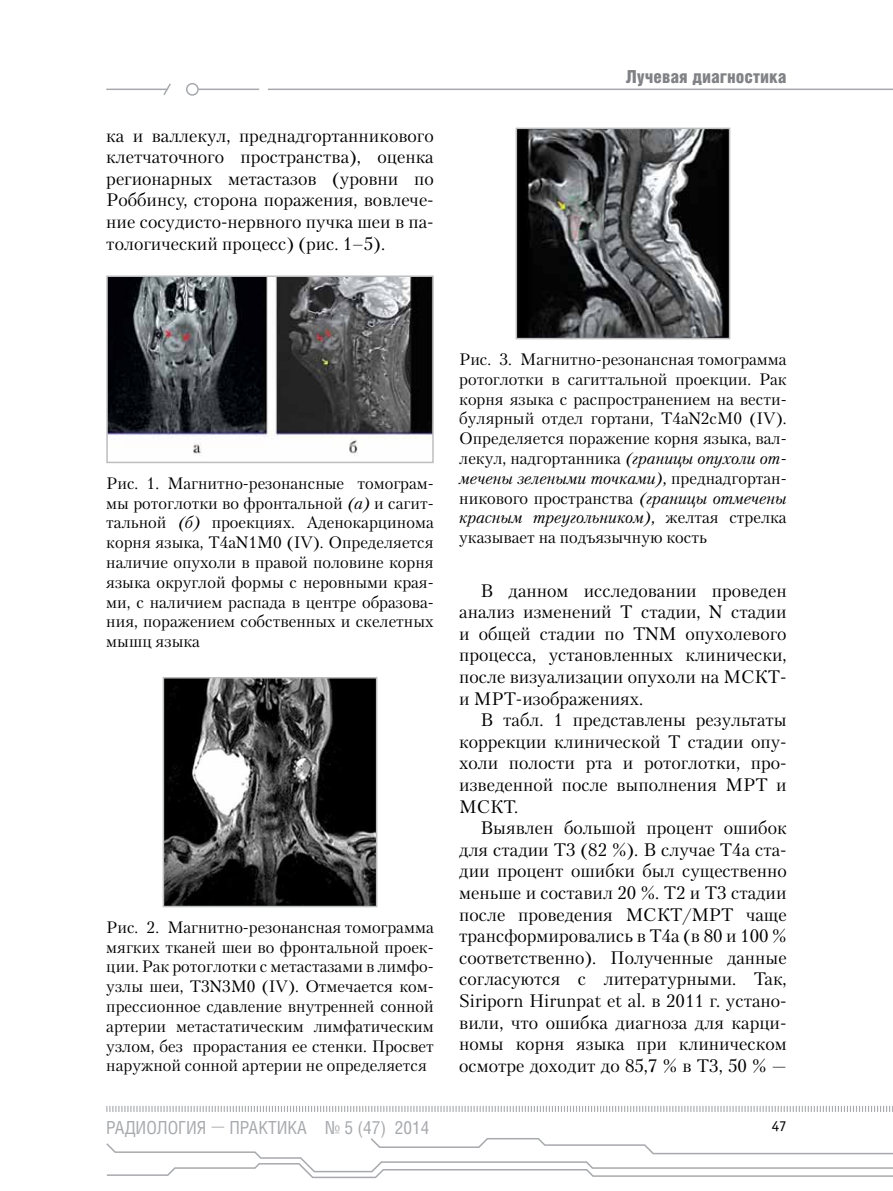
<style>
.page{position:relative;width:893px;height:1191px;background:#fff}
.page>*{position:absolute;margin:0;border:0;box-sizing:border-box;transform-origin:0 0}
.t1{font:18px/21.6px "Petersburg C";color:#000;text-align:justify}
.t2{font:18px "Helios Cond";color:#a7a9ac}
.t3{font:900 18px "Helios Cond";color:#808285}
.t4{font:16.5px/19.8px "Petersburg C";color:#000;text-align:justify}
.t5{font:15px "Officina Sans C";color:#000}
.s1{font-style:italic}
.s2{font-family:"Petersburg C";font-weight:700}
</style>
<div class="page">
<svg style="left:106px;top:1106px;width:787px;height:6px"></svg>
<hr style="left:268px;top:89px;width:625px;height:1px;background:#a7a9ac">
<hr style="left:198px;top:89px;width:61px;height:1px;background:#a7a9ac">
<div style="left:186px;top:83px;width:13px;height:13px;border:2px solid #a7a9ac;border-radius:50%"></div>
<hr style="left:106px;top:89px;width:61px;height:1px;background:#a7a9ac">
<svg style="left:162px;top:83px;width:9px;height:12px"></svg>
<svg style="left:106px;top:1138px;width:787px;height:40px"></svg>
<img style="left:109px;top:278px;width:322px;height:177px">
<div style="left:106px;top:275px;width:328px;height:188px;border:2px solid #bcbec0"></div>
<img style="left:166px;top:680px;width:208px;height:224px">
<div style="left:163px;top:677px;width:214px;height:230px;border:2px solid #bcbec0"></div>
<img style="left:519px;top:131px;width:208px;height:205px">
<div style="left:516px;top:128px;width:214px;height:211px;border:2px solid #bcbec0"></div>
<p class="t1" style="left:106px;top:124px;width:329px">ка и валлекул, преднадгортанникового клетчаточного пространства), оценка регионарных метастазов (уровни по Роббинсу, сторона поражения, вовлече&shy;ние сосудисто-нервного пучка шеи в па&shy;тологический процесс) (рис. 1–5).</p>
<p class="t3" style="left:626px;top:66px;width:162px">Лучевая диагностика</p>
<p class="t4" style="left:106px;top:473px;width:329px">Рис. 1. Магнитно-резонансные томограм&shy;мы ротоглотки во фронтальной <span class="s1">(а)</span> и сагит&shy;тальной <span class="s1">(б)</span> проекциях. Аденокарцинома корня языка, T4aN1M0 (IV). Определяется наличие опухоли в правой половине корня языка округлой формы с неровными края&shy;ми, с наличием распада в центре образова&shy;ния, поражением собственных и скелетных мышц языка</p>
<p class="t4" style="left:106px;top:917px;width:329px">Рис. 2. Магнитно-резонансная томограмма мягких тканей шеи во фронтальной проек&shy;ции. Рак ротоглотки с метастазами в лимфо&shy;узлы шеи, T3N3M0 (IV). Отмечается ком&shy;прессионное сдавление внутренней сонной артерии метастатическим лимфатическим узлом, без прорастания ее стенки. Просвет наружной сонной артерии не определяется</p>
<p class="t4" style="left:459px;top:349px;width:329px">Рис. 3. Магнитно-резонансная томограмма ротоглотки в сагиттальной проекции. Рак корня языка с распространением на вести&shy;булярный отдел гортани, T4aN2cM0 (IV).<br>Определяется поражение корня языка, вал&shy;лекул, надгортанника <span class="s1">(границы опухоли от&shy;мечены зелеными точками),</span> преднадгортан&shy;никового пространства <span class="s1">(границы отмечены красным треугольником),</span> желтая стрелка указывает на подъязычную кость</p>
<p class="t1" style="left:459px;top:579px;width:329px;text-indent:21px">В данном исследовании проведен анализ изменений T стадии, N стадии и общей стадии по TNM опухолевого процесса, установленных клинически, после визуализации опухоли на МСКТ&shy;и МРТ-изображениях.</p>
<p class="t1" style="left:459px;top:709px;width:329px;text-indent:21px">В табл. 1 представлены результаты коррекции клинической T стадии опу&shy;холи полости рта и ротоглотки, про&shy;изведенной после выполнения МРТ и МСКТ.</p>
<p class="t1" style="left:459px;top:817px;width:329px;text-indent:21px">Выявлен большой процент ошибок для стадии T3 (82 %). В случае T4a ста&shy;дии процент ошибки был существенно меньше и составил 20 %. T2 и Т3 стадии после проведения МСКТ/МРТ чаще трансформировались в T4a (в 80 и 100 % соответственно). Полученные данные согласуются с литературными. Так, Siriporn Hirunpat et al. в 2011 г. устано&shy;вили, что ошибка диагноза для карци&shy;номы корня языка при клиническом осмотре доходит до 85,7 % в Т3, 50 % —</p>
<p class="t2" style="left:106px;top:1116px;width:325px">РАДИОЛОГИЯ <span class="s2">—</span> ПРАКТИКА № 5 (47) 2014</p>
<p class="t5" style="left:772px;top:1117px;width:16px">47</p>
</div>
